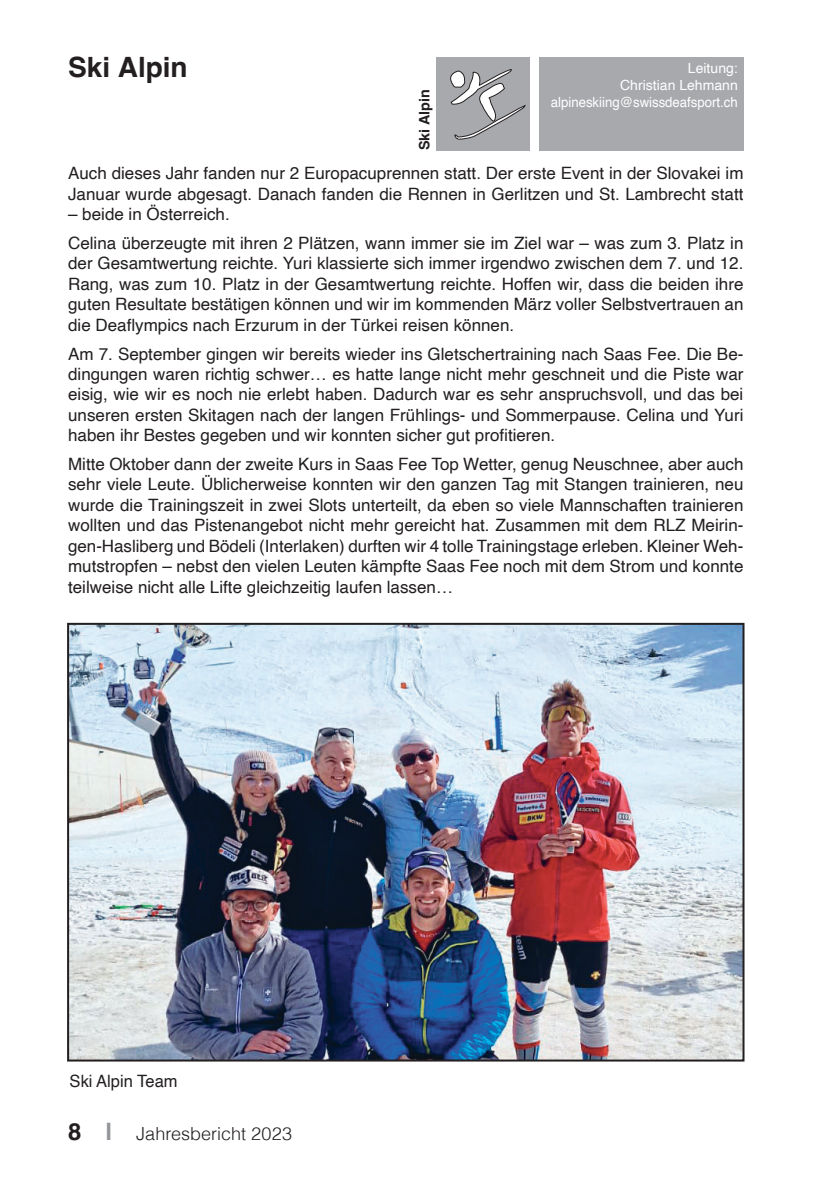
<style>
.page{position:relative;width:840px;height:1191px;background:#fff}
.page>*{position:absolute;margin:0;border:0;box-sizing:border-box;transform-origin:0 0}
.t1{font:700 28px "Helvetica";color:#231f20}
.t2{font:300 18px "Helvetica";color:#231f20}
.t3{font:17px/20.4px "Helvetica";color:#231f20;text-align:justify}
.t4{font:700 14.4px "Helvetica";color:#231f20}
.t5{font:14px/16.8px "Helvetica";color:#fff;text-align:right}
.s1{font-weight:700;font-size:24px}
.s2{font-weight:700;font-size:24px;color:#939598}
</style>
<div class="page">
<div style="left:436px;top:57px;width:93px;height:93px;background:#a8a9ad"></div>
<svg style="left:450px;top:69px;width:75px;height:70px"></svg>
<div style="left:539px;top:57px;width:204px;height:93px;background:#a8a9ad"></div>
<img style="left:70px;top:626px;width:671px;height:432px">
<div style="left:67px;top:623px;width:677px;height:438px;border:2px solid #231f20"></div>
<h1 class="t1" style="left:68px;top:50px;width:121px">Ski Alpin</h1>
<p class="t4" style="left:415px;top:150px;width:63px;rotate:-90deg">Ski Alpin</p>
<p class="t5" style="left:550px;top:60px;width:188px">Leitung:<br>Christian Lehmann alpineskiing@swissdeafsport.ch</p>
<p class="t3" style="left:68px;top:164px;width:676px">Auch dieses Jahr fanden nur 2 Europacuprennen statt. Der erste Event in der Slovakei im<br>Januar wurde abgesagt. Danach fanden die Rennen in Gerlitzen und St. Lambrecht statt</p>
<p class="t3" style="left:68px;top:200px;width:676px;line-height:29px">– beide in Österreich.<br>Celina überzeugte mit ihren 2 Plätzen, wann immer sie im Ziel war – was zum 3. Platz in</p>
<p class="t3" style="left:68px;top:254px;width:676px">der Gesamtwertung reichte. Yuri klassierte sich immer irgendwo zwischen dem 7. und 12.<br>Rang, was zum 10. Platz in der Gesamtwertung reichte. Hoffen wir, dass die beiden ihre guten Resultate bestätigen können und wir im kommenden März voller Selbstvertrauen an die Deaflympics nach Erzurum in der Türkei reisen können.</p>
<p class="t3" style="left:68px;top:344px;width:676px">Am 7. September gingen wir bereits wieder ins Gletschertraining nach Saas Fee. Die Be&shy;dingungen waren richtig schwer… es hatte lange nicht mehr geschneit und die Piste war eisig, wie wir es noch nie erlebt haben. Dadurch war es sehr anspruchsvoll, und das bei unseren ersten Skitagen nach der langen Frühlings- und Sommerpause. Celina und Yuri haben ihr Bestes gegeben und wir konnten sicher gut profitieren.</p>
<p class="t3" style="left:68px;top:454px;width:676px">Mitte Oktober dann der zweite Kurs in Saas Fee Top Wetter, genug Neuschnee, aber auch sehr viele Leute. Üblicherweise konnten wir den ganzen Tag mit Stangen trainieren, neu wurde die Trainingszeit in zwei Slots unterteilt, da eben so viele Mannschaften trainieren wollten und das Pistenangebot nicht mehr gereicht hat. Zusammen mit dem RLZ Meirin&shy;gen-Hasliberg und Bödeli (Interlaken) durften wir 4 tolle Trainingstage erleben. Kleiner Weh&shy;mutstropfen – nebst den vielen Leuten kämpfte Saas Fee noch mit dem Strom und konnte teilweise nicht alle Lifte gleichzeitig laufen lassen…</p>
<p class="t3" style="left:70px;top:1071px;width:109px">Ski Alpin Team</p>
<p class="t2" style="left:68px;top:1117px;width:225px"><span class="s1">8</span> <span class="s2">l</span> Jahresbericht 2023</p>
</div>
